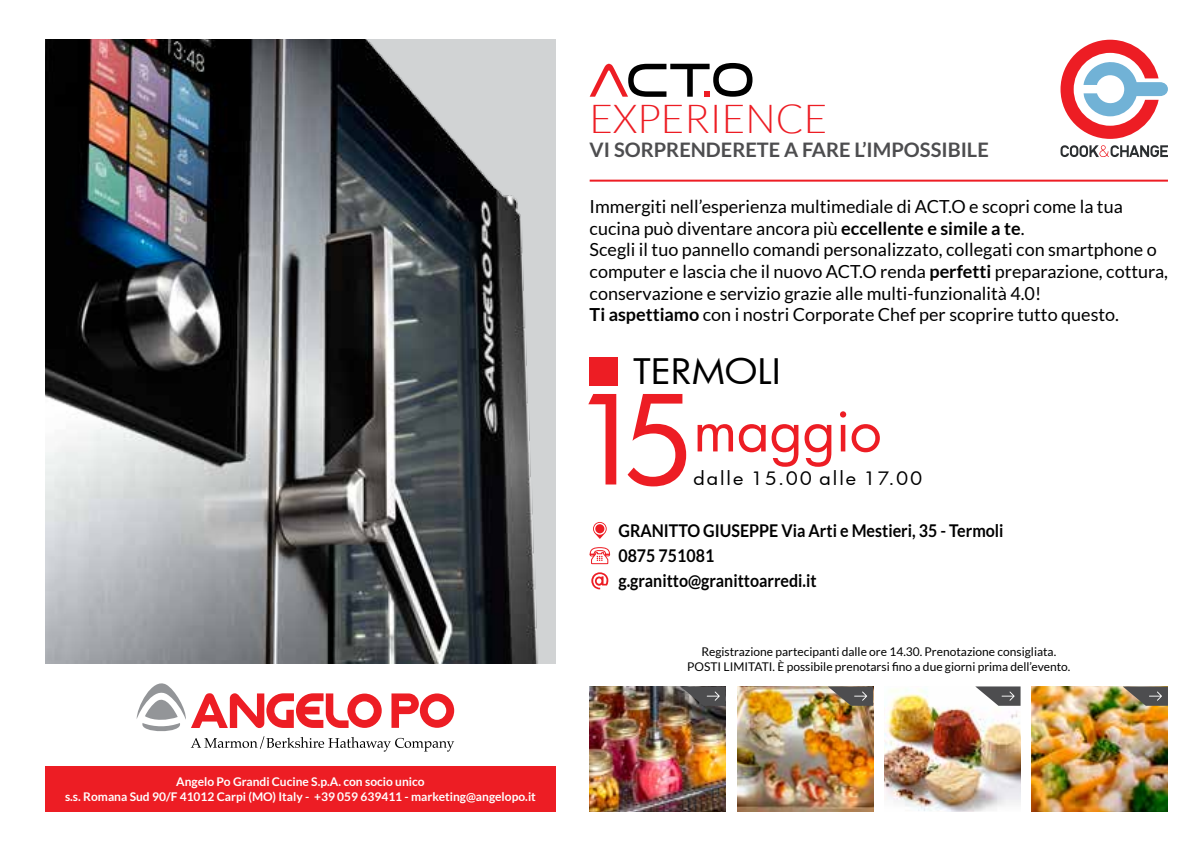
<style>
.page{position:relative;width:1202px;height:851px;background:#fff}
.page>*{position:absolute;margin:0;border:0;box-sizing:border-box;transform-origin:0 0}
.t1{font:500 120px "Futura";color:#ed1d24}
.t2{font:56.8px "Futura";color:#ed1d24}
.t3{font:300 40px "Lato";color:#ed1d24}
.t4{font:34.4px "Futura";color:#000;scale:1.1 1}
.t5{font:700 20px "Lato";color:#4d4d4f}
.t6{font:18px/21.6px "Lato";color:#000}
.t7{font:18px "Futura";letter-spacing:.1em;color:#000;scale:1.1 1}
.t8{font:700 17.6px/25px "Lato";color:#000;scale:.91 1}
.t9{font:12px/14.4px "Lato";color:#000;text-align:center}
.t10{font:700 12px/14.4px "Lato";color:#fff;text-align:center}
.s1{font-weight:700}
</style>
<div class="page">
<img style="left:45px;top:40px;width:511px;height:623px">
<img style="left:590px;top:686px;width:136px;height:125px">
<img style="left:884px;top:689px;width:136px;height:122px">
<img style="left:737px;top:686px;width:136px;height:125px">
<img style="left:1032px;top:686px;width:136px;height:125px">
<div style="left:45px;top:765px;width:511px;height:46px;background:#ed1d24"></div>
<svg style="left:1060px;top:145px;width:108px;height:12px"></svg>
<svg style="left:1060px;top:40px;width:108px;height:99px"></svg>
<hr style="left:590px;top:180px;width:578px;height:2px;background:#ed1d24">
<div style="left:590px;top:357px;width:28px;height:29px;background:#ed1d24"></div>
<svg style="left:591px;top:572px;width:17px;height:17px"></svg>
<svg style="left:589px;top:522px;width:22px;height:42px"></svg>
<div style="left:595px;top:524px;width:9px;height:9px;background:#ed1d24;border-radius:50%"></div>
<svg style="left:975px;top:686px;width:45px;height:19px"></svg>
<svg style="left:1123px;top:686px;width:45px;height:19px"></svg>
<svg style="left:828px;top:686px;width:45px;height:19px"></svg>
<svg style="left:680px;top:686px;width:46px;height:19px"></svg>
<svg style="left:136px;top:683px;width:318px;height:68px"></svg>
<svg style="left:590px;top:63px;width:162px;height:34px"></svg>
<p class="t10" style="left:65px;top:774px;width:472px">Angelo Po Grandi Cucine S.p.A. con socio unico<br>s.s. Romana Sud 90/F 41012 Carpi (MO) Italy - +39 059 639411 - marketing@angelopo.it</p>
<h3 class="t3" style="left:590px;top:97px;width:239px">EXPERIENCE</h3>
<p class="t5" style="left:590px;top:138px;width:401px">VI SORPRENDERETE A FARE L’IMPOSSIBILE</p>
<p class="t6" style="left:590px;top:195px;width:580px">Immergiti nell’esperienza multimediale di ACT.O e scopri come la tua cucina può diventare ancora più <span class="s1">eccellente e simile a te</span>.<br>Scegli il tuo pannello comandi personalizzato, collegati con smartphone o computer e lascia che il nuovo ACT.O renda <span class="s1">perfetti</span> preparazione, cottura, conservazione e servizio grazie alle multi-funzionalità 4.0!<br><span class="s1">Ti aspettiamo</span> con i nostri Corporate Chef per scoprire tutto questo.</p>
<h3 class="t4" style="left:633px;top:347px;width:136px">TERMOLI</h3>
<h1 class="t1" style="left:573px;top:359px;width:122px">15</h1>
<h2 class="t2" style="left:693px;top:392px;width:190px">maggio</h2>
<p class="t7" style="left:693px;top:466px;width:210px">dalle 15.00 alle 17.00</p>
<p class="t8" style="left:618px;top:518px;width:425px">GRANITTO GIUSEPPE Via Arti e Mestieri, 35 - Termoli<br>0875 751081<br>g.granitto@granittoarredi.it</p>
<p class="t9" style="left:687px;top:644px;width:385px">Registrazione partecipanti dalle ore 14.30. Prenotazione consigliata.<br>POSTI LIMITATI. È possibile prenotarsi fino a due giorni prima dell’evento.</p>
</div>
